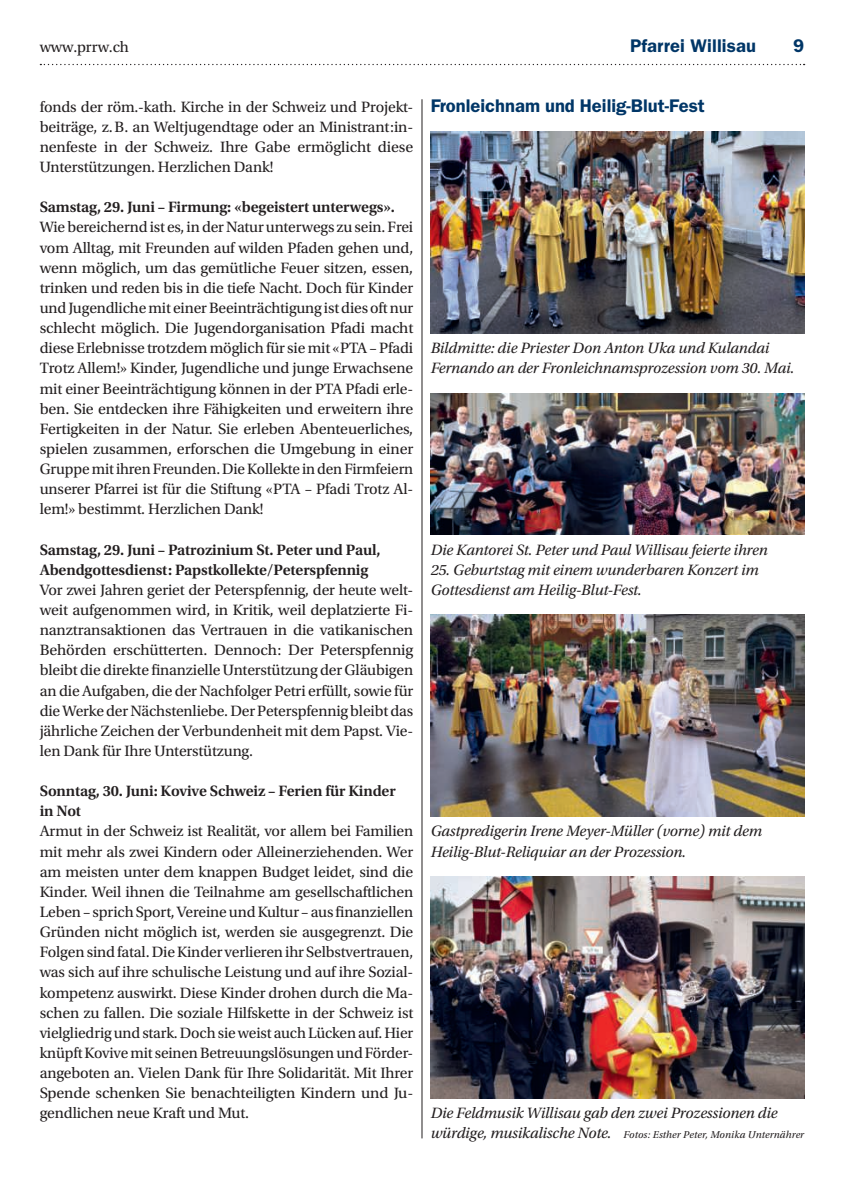
<style>
.page{position:relative;width:844px;height:1191px;background:#fff}
.page>*{position:absolute;margin:0;border:0;box-sizing:border-box;transform-origin:0 0}
.t1{font:600 18.38px "ITC Franklin Gothic Std";color:#003667}
.t2{font:15.75px/20.1px "Utopia Std";letter-spacing:-.01em;color:#231f20;text-align:justify}
.t3{font:italic 15.75px/20.1px "Utopia Std";letter-spacing:-.01em;color:#231f20}
.t4{font:600 15.75px/20.1px "Utopia Std";letter-spacing:-.01em;color:#231f20}
.t5{font:italic 10.5px "Utopia Std";letter-spacing:.01em;color:#231f20}
.s1{font-size:15.75px}
</style>
<div class="page">
<svg style="left:40px;top:64px;width:764px;height:1px"></svg>
<img style="left:430px;top:132px;width:374px;height:201px">
<img style="left:430px;top:615px;width:374px;height:201px">
<img style="left:430px;top:876px;width:374px;height:222px">
<img style="left:430px;top:393px;width:374px;height:141px">
<hr style="left:421px;top:99px;width:1px;height:1039px;background:#231f20">
<p class="t2" style="left:40px;top:37px;width:91px">www.prrw.ch</p>
<p class="t1" style="left:630px;top:35px;width:127px">Pfarrei Willisau</p>
<p class="t1" style="left:793px;top:35px;width:13px">9</p>
<p class="t2" style="left:40px;top:97px;width:375px">fonds der röm.-kath. Kirche in der Schweiz und Projekt&shy;beiträge, z.B. an Weltjugendtage oder an Ministrant:in&shy;nenfeste in der Schweiz. Ihre Gabe ermöglicht diese Unterstützungen. Herzlichen Dank!</p>
<p class="t4" style="left:40px;top:197px;width:356px">Samstag, 29. Juni – Firmung: «begeistert unterwegs».</p>
<p class="t2" style="left:40px;top:217px;width:375px">Wie bereichernd ist es, in der Natur unterwegs zu sein. Frei vom Alltag, mit Freunden auf wilden Pfaden gehen und, wenn möglich, um das gemütliche Feuer sitzen, essen, trinken und reden bis in die tiefe Nacht. Doch für Kinder und Jugendliche mit einer Beeinträchtigung ist dies oft nur schlecht möglich. Die Jugendorganisation Pfadi macht diese Erlebnisse trotzdem möglich für sie mit «PTA – Pfadi Trotz Allem!» Kinder, Jugendliche und junge Erwachsene mit einer Beeinträchtigung können in der PTA Pfadi erle&shy;ben. Sie entdecken ihre Fähigkeiten und erweitern ihre Fertigkeiten in der Natur. Sie erleben Abenteuerliches, spielen zusammen, erforschen die Umgebung in einer Gruppe mit ihren Freunden. Die Kollekte in den Firmfeiern unserer Pfarrei ist für die Stiftung «PTA – Pfadi Trotz Al&shy;lem!» bestimmt. Herzlichen Dank!</p>
<p class="t4" style="left:40px;top:539px;width:342px">Samstag, 29. Juni – Patrozinium St. Peter und Paul,<br>Abendgottesdienst: Papstkollekte/Peterspfennig</p>
<p class="t2" style="left:40px;top:580px;width:375px">Vor zwei Jahren geriet der Peterspfennig, der heute welt&shy;weit aufgenommen wird, in Kritik, weil deplatzierte Fi&shy;nanztransaktionen das Vertrauen in die vatikanischen Behörden erschütterten. Dennoch: Der Peterspfennig bleibt die direkte finanzielle Unterstützung der Gläubigen an die Aufgaben, die der Nachfolger Petri erfüllt, sowie für die Werke der Nächstenliebe. Der Peterspfennig bleibt das jährliche Zeichen der Verbundenheit mit dem Papst. Vie&shy;len Dank für Ihre Unterstützung.</p>
<p class="t4" style="left:40px;top:781px;width:357px">Sonntag, 30. Juni: Kovive Schweiz – Ferien für Kinder in Not</p>
<p class="t2" style="left:40px;top:821px;width:375px">Armut in der Schweiz ist Realität, vor allem bei Familien mit mehr als zwei Kindern oder Alleinerziehenden. Wer am meisten unter dem knappen Budget leidet, sind die Kinder. Weil ihnen die Teilnahme am gesellschaftlichen Leben – sprich Sport, Vereine und Kultur – aus finanziellen Gründen nicht möglich ist, werden sie ausgegrenzt. Die Folgen sind fatal. Die Kinder verlieren ihr Selbstvertrauen, was sich auf ihre schulische Leistung und auf ihre Sozial&shy;kompetenz auswirkt. Diese Kinder drohen durch die Ma&shy;schen zu fallen. Die soziale Hilfskette in der Schweiz ist vielgliedrig und stark. Doch sie weist auch Lücken auf. Hier knüpft Kovive mit seinen Betreuungslösungen und Förder&shy;angeboten an. Vielen Dank für Ihre Solidarität. Mit Ihrer Spende schenken Sie benachteiligten Kindern und Ju&shy;gendlichen neue Kraft und Mut.</p>
<p class="t1" style="left:430px;top:94px;width:275px">Fronleichnam und Heilig-Blut-Fest</p>
<p class="t3" style="left:430px;top:338px;width:365px">Bildmitte: die Priester Don Anton Uka und Kulandai<br>Fernando an der Fronleichnamsprozession vom 30. Mai.</p>
<p class="t3" style="left:430px;top:539px;width:338px">Die Kantorei St. Peter und Paul Willisau feierte ihren</p>
<p class="t3" style="left:430px;top:560px;width:329px">25. Geburtstag mit einem wunderbaren Konzert im<br>Gottesdienst am Heilig-Blut-Fest.</p>
<p class="t3" style="left:430px;top:821px;width:333px">Gastpredigerin Irene Meyer-Müller (vorne) mit dem<br>Heilig-Blut-Reliquiar an der Prozession.</p>
<p class="t3" style="left:430px;top:1103px;width:348px">Die Feldmusik Willisau gab den zwei Prozessionen die</p>
<p class="t5" style="left:430px;top:1129px;width:375px"><span class="s1">würdige, musikalische Note.</span> Fotos: Esther Peter, Monika Unternährer</p>
</div>
